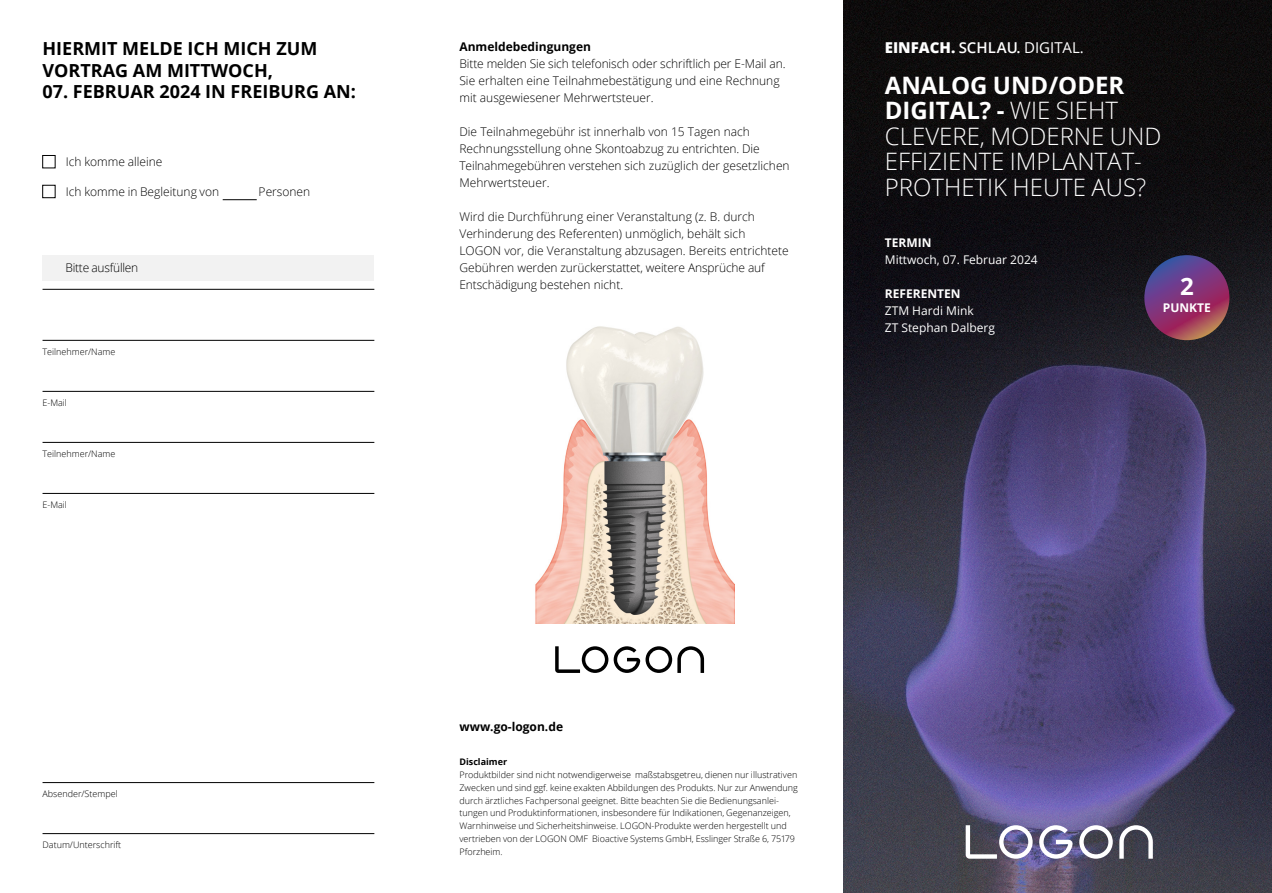
<style>
.page{position:relative;width:1272px;height:893px;background:#fff}
.page>*{position:absolute;margin:0;border:0;box-sizing:border-box;transform-origin:0 0}
.t1{font:300 24px/25.5px "Open Sans";color:#fff}
.t2{font:700 24px "Open Sans";color:#fff}
.t3{font:700 18px/21.3px "Open Sans";color:#000}
.t4{font:800 15px "Open Sans";color:#fff}
.t5{font:300 12px/17px "Open Sans";color:#000}
.t6{font:12px/17px "Open Sans";color:#fff}
.t7{font:700 12px "Open Sans";color:#000}
.t8{font:700 12px "Open Sans";color:#fff}
.t9{font:300 12px "Open Sans";letter-spacing:-.02em;color:#000}
.t10{font:300 9px/12.8px "Open Sans";color:#000}
.t11{font:700 9px "Open Sans";color:#000}
.s1{font-weight:600}
.s2{font-weight:400}
.s3{font-weight:700}
</style>
<div class="page">
<div style="left:843px;top:0;width:428px;height:111px;background:#0e0c0c"></div>
<img style="left:843px;top:111px;width:428px;height:782px">
<img style="left:535px;top:326px;width:199px;height:297px">
<svg style="left:555px;top:646px;width:149px;height:27px"></svg>
<hr style="left:43px;top:782px;width:331px;height:1px;background:#000">
<hr style="left:43px;top:833px;width:331px;height:1px;background:#000">
<hr style="left:43px;top:289px;width:331px;height:1px;background:#000">
<hr style="left:43px;top:340px;width:331px;height:1px;background:#000">
<hr style="left:43px;top:391px;width:331px;height:1px;background:#000">
<div style="left:43px;top:255px;width:331px;height:26px;background:#f2f2f2"></div>
<hr style="left:43px;top:442px;width:331px;height:1px;background:#000">
<hr style="left:43px;top:493px;width:331px;height:1px;background:#000">
<div style="left:43px;top:155px;width:12px;height:13px;border:1px solid #000"></div>
<hr style="left:223px;top:199px;width:34px;height:1px;background:#000">
<div style="left:43px;top:185px;width:12px;height:13px;border:1px solid #000"></div>
<svg style="left:1144px;top:255px;width:85px;height:85px;background:#823c77"></svg>
<img style="left:965px;top:825px;width:187px;height:34px">
<h2 class="t3" style="left:43px;top:38px;width:276px">HIERMIT MELDE ICH MICH ZUM<br>VORTRAG AM MITTWOCH,</h2>
<h2 class="t3" style="left:43px;top:80px;width:315px">07. FEBRUAR 2024 IN FREIBURG AN:</h2>
<p class="t5" style="left:66px;top:153px;width:98px">Ich komme alleine</p>
<p class="t5" style="left:66px;top:182px;width:155px">Ich komme in Begleitung von</p>
<p class="t5" style="left:259px;top:182px;width:53px">Personen</p>
<p class="t9" style="left:65px;top:260px;width:74px">Bitte ausfüllen</p>
<p class="t10" style="left:43px;top:345px;width:74px">Teilnehmer/Name</p>
<p class="t10" style="left:43px;top:396px;width:26px">E-Mail</p>
<p class="t10" style="left:43px;top:447px;width:74px">Teilnehmer/Name</p>
<p class="t10" style="left:43px;top:498px;width:26px">E-Mail</p>
<p class="t10" style="left:43px;top:787px;width:77px">Absender/Stempel</p>
<p class="t10" style="left:43px;top:838px;width:80px">Datum/Unterschrift</p>
<p class="t7" style="left:459px;top:38px;width:133px">Anmeldebedingungen</p>
<p class="t5" style="left:459px;top:55px;width:327px">Bitte melden Sie sich telefonisch oder schriftlich per E-Mail an.<br>Sie erhalten eine Teilnahmebestätigung und eine Rechnung mit ausgewiesener Mehrwertsteuer.</p>
<p class="t5" style="left:459px;top:123px;width:332px">Die Teilnahmegebühr ist innerhalb von 15 Tagen nach Rechnungsstellung ohne Skontoabzug zu entrichten. Die Teilnahmegebühren verstehen sich zuzüglich der gesetzlichen Mehrwertsteuer.</p>
<p class="t5" style="left:459px;top:208px;width:331px">Wird die Durchführung einer Veranstaltung (z. B. durch Verhinderung des Referenten) unmöglich, behält sich LOGON vor, die Veranstaltung abzusagen. Bereits entrichtete Gebühren werden zurückerstattet, weitere Ansprüche auf Entschädigung bestehen nicht.</p>
<p class="t4" style="left:884px;top:36px;width:200px">EINFACH. <span class="s1">SCHLAU.</span> <span class="s2">DIGITAL.</span></p>
<h1 class="t1" style="left:884px;top:72px;width:278px"><span class="s3">ANALOG UND/ODER<br>DIGITAL? -</span> WIE SIEHT<br>CLEVERE, MODERNE UND<br>EFFIZIENTE IMPLANTAT-<br>PROTHETIK HEUTE AUS?</h1>
<p class="t8" style="left:884px;top:234px;width:48px">TERMIN</p>
<p class="t6" style="left:884px;top:251px;width:154px">Mittwoch, 07. Februar 2024</p>
<p class="t8" style="left:884px;top:285px;width:77px">REFERENTEN</p>
<p class="t6" style="left:884px;top:302px;width:112px">ZTM Hardi Mink<br>ZT Stephan Dalberg</p>
<h1 class="t2" style="left:1179px;top:269px;width:15px">2</h1>
<p class="t8" style="left:1162px;top:299px;width:49px">PUNKTE</p>
<p class="t7" style="left:459px;top:719px;width:105px">www.go-logon.de</p>
<p class="t11" style="left:459px;top:756px;width:49px">Disclaimer</p>
<p class="t10" style="left:459px;top:768px;width:340px">Produktbilder sind nicht notwendigerweise maßstabsgetreu, dienen nur illustrativen Zwecken und sind ggf. keine exakten Abbildungen des Produkts. Nur zur Anwendung durch ärztliches Fachpersonal geeignet. Bitte beachten Sie die Bedienungsanlei&shy;tungen und Produktinformationen, insbesondere für Indikationen, Gegenanzeigen, Warnhinweise und Sicherheitshinweise. LOGON-Produkte werden hergestellt und vertrieben von der LOGON OMF Bioactive Systems GmbH, Esslinger Straße 6, 75179<br>Pforzheim.</p>
</div>
